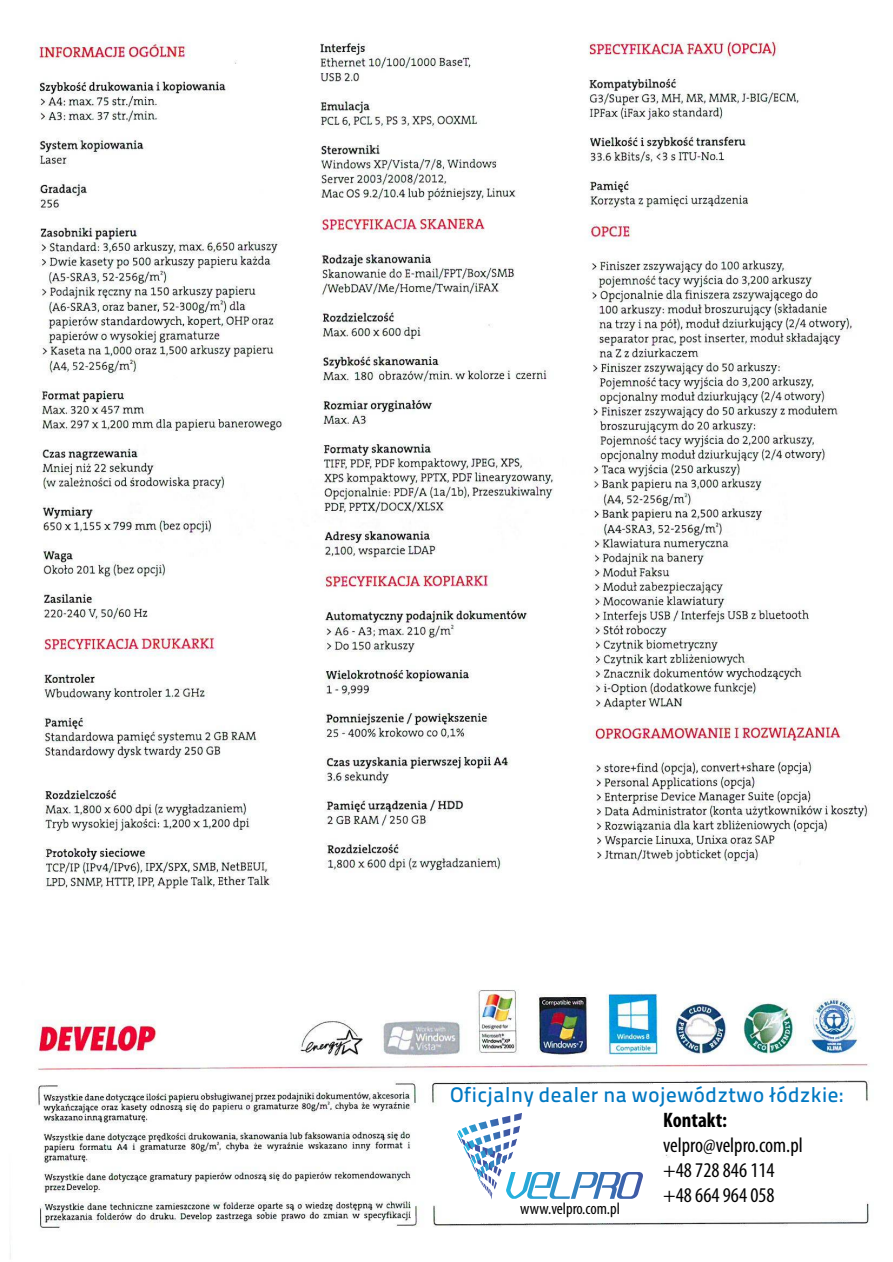
<style>
.page{position:relative;width:893px;height:1262px;background:#fff}
.page>*{position:absolute;margin:0;border:0;box-sizing:border-box;transform-origin:0 0}
.t1{font:condensed 21px/24.9px "Myriad Pro";color:#000}
.t2{font:300 21px "Titillium Text 22 L";letter-spacing:.03em;color:#0078c2}
.t3{font:700 condensed 21px "Myriad Pro";color:#000}
.t4{font:condensed 16.5px "Myriad Pro";color:#000}
</style>
<div class="page">
<img style="left:10px;top:41px;width:859px;height:1218px">
<svg style="left:457px;top:1112px;width:186px;height:87px"></svg>
<p class="t2" style="left:450px;top:1086px;width:395px">Oficjalny dealer na województwo łódzkie:</p>
<p class="t4" style="left:520px;top:1201px;width:101px">www.velpro.com.pl</p>
<p class="t3" style="left:663px;top:1111px;width:65px">Kontakt:</p>
<p class="t1" style="left:663px;top:1134px;width:141px">velpro@velpro.com.pl +48 728 846 114 +48 664 964 058</p>
</div>
